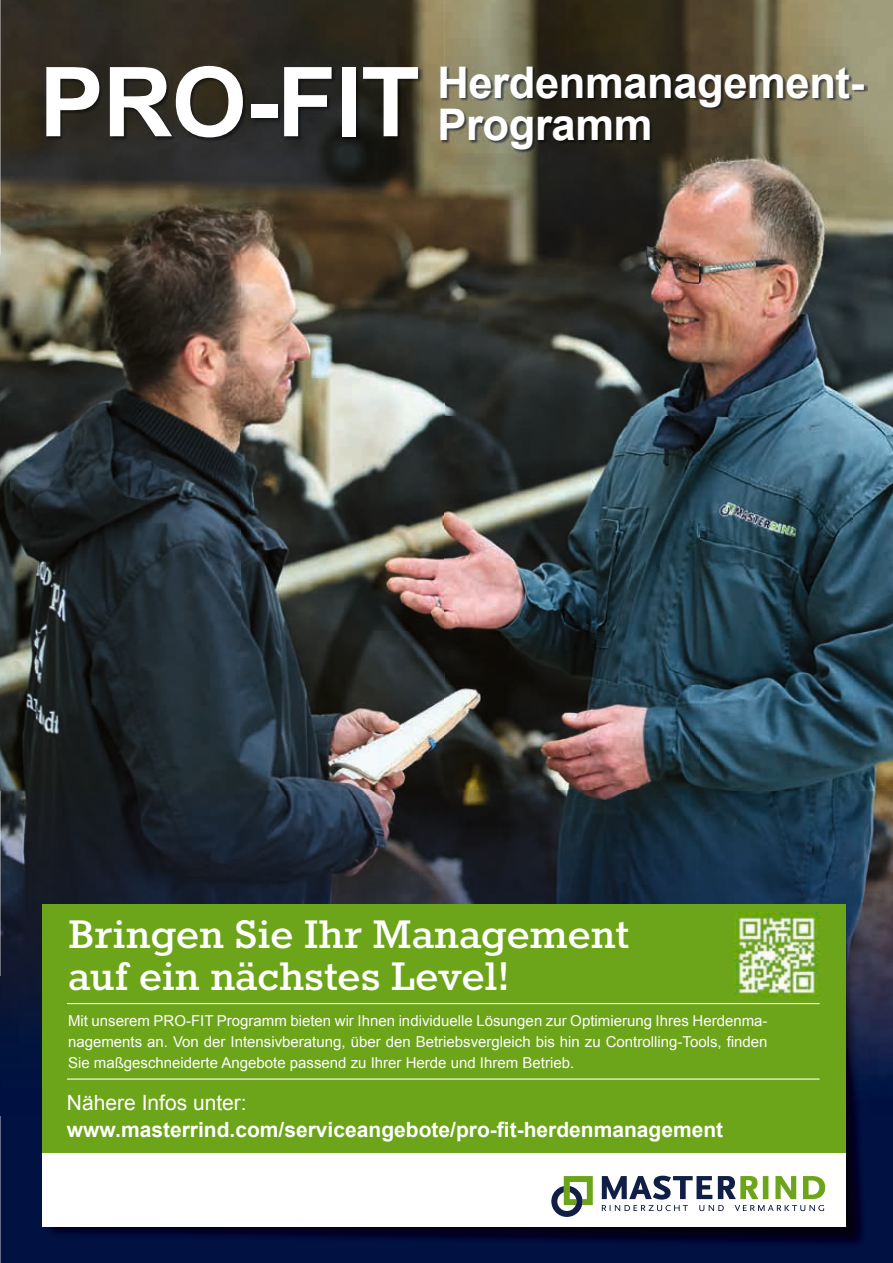
<style>
.page{position:relative;width:893px;height:1263px;background:#fff}
.page>*{position:absolute;margin:0;border:0;box-sizing:border-box;transform-origin:0 0}
.t1{font:700 46.5px/42px "Rokkitt";color:#fff}
.t2{font:700 43.65px/42.3px "Arial";letter-spacing:-.01em;color:#fff}
.t3{font:700 21px "Arial";color:#fff}
.t4{font:21px "Arial";color:#fff}
.t5{font:15px/21px "Arial";color:#fff;text-align:justify}
.s1{font-size:96.6px}
</style>
<div class="page">
<img style="left:0;top:0;width:444px;height:791px">
<img style="left:444px;top:0;width:449px;height:94px">
<img style="left:853px;top:94px;width:40px;height:697px">
<img style="left:444px;top:152px;width:409px;height:639px">
<div style="left:0;top:1115px;width:893px;height:148px;background:#001142"></div>
<img style="left:0;top:791px;width:342px;height:185px">
<img style="left:342px;top:791px;width:357px;height:113px">
<img style="left:699px;top:791px;width:194px;height:185px">
<img style="left:0;top:976px;width:43px;height:139px">
<img style="left:867px;top:976px;width:26px;height:139px">
<img style="left:45px;top:936px;width:822px;height:312px">
<div style="left:43px;top:904px;width:803px;height:254px;background:#6ca519"></div>
<div style="left:43px;top:1153px;width:803px;height:74px;background:#fff"></div>
<hr style="left:67px;top:1003px;width:753px;height:1px;background:#fff">
<svg style="left:552px;top:1176px;width:273px;height:41px"></svg>
<img style="left:735px;top:912px;width:85px;height:85px">
<hr style="left:67px;top:1078px;width:753px;height:2px;background:#fff">
<img style="left:440px;top:67px;width:427px;height:85px">
<img style="left:46px;top:66px;width:377px;height:76px">
<h2 class="t2" style="left:39px;top:63px;width:826px;text-indent:398px">Herdenmanagement-<br><span class="s1">PRO-FIT</span> Programm</h2>
<h1 class="t1" style="left:68px;top:916px;width:563px">Bringen Sie Ihr Management auf ein nächstes Level!</h1>
<p class="t5" style="left:68px;top:1010px;width:701px">Mit unserem PRO-FIT Programm bieten wir Ihnen individuelle Lösungen zur Optimierung Ihres Herdenma&shy;nagements an. Von der Intensivberatung, über den Betriebsvergleich bis hin zu Controlling-Tools, finden Sie maßgeschneiderte Angebote passend zu Ihrer Herde und Ihrem Betrieb.</p>
<h3 class="t4" style="left:67px;top:1089px;width:181px">Nähere Infos unter:</h3>
<h3 class="t3" style="left:67px;top:1116px;width:658px">www.masterrind.com/serviceangebote/pro-fit-herdenmanagement</h3>
</div>
